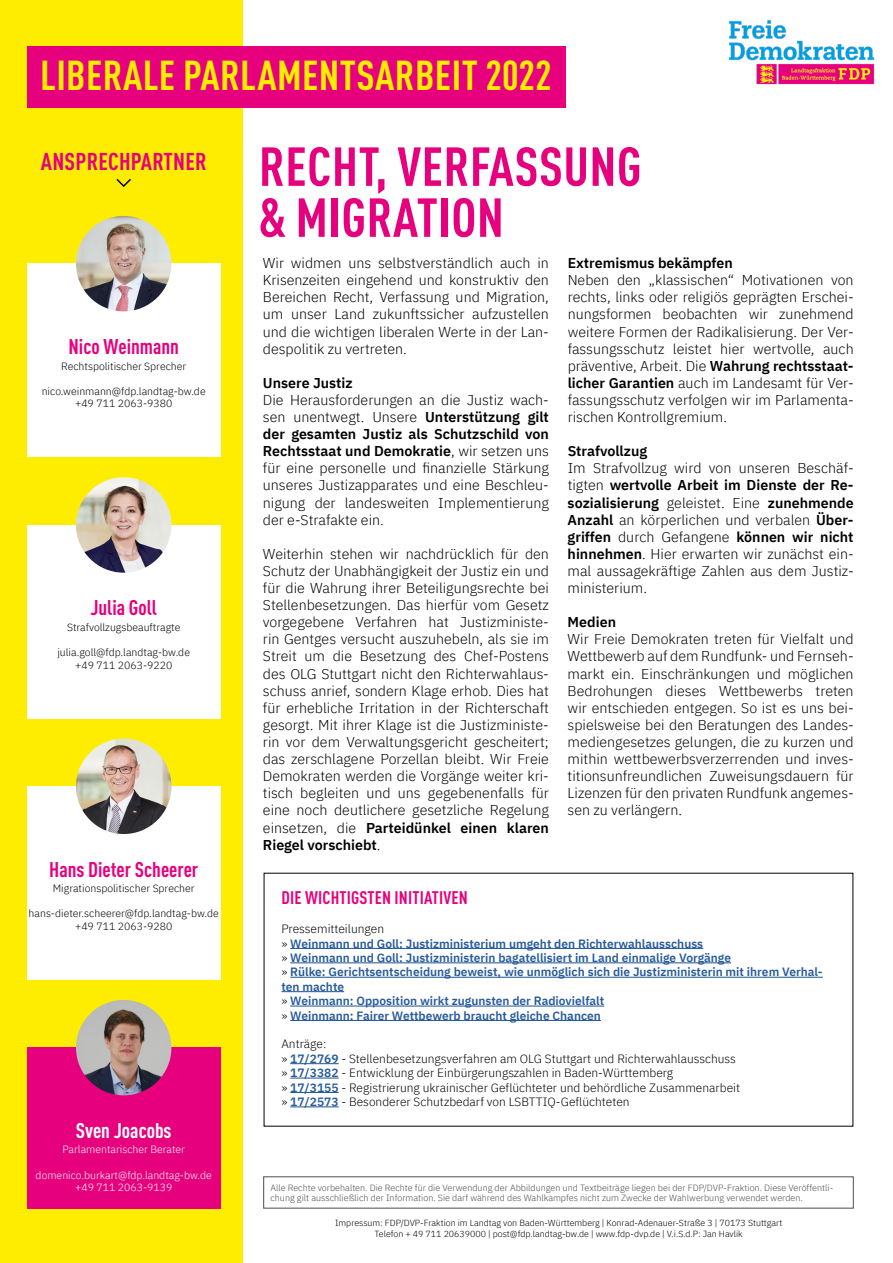
<style>
.page{position:relative;width:893px;height:1263px;background:#fff}
.page>*{position:absolute;margin:0;border:0;box-sizing:border-box;transform-origin:0 0}
.t1{font:700 condensed 54px/51px "DINOT";letter-spacing:.01em;color:#e6007d}
.t2{font:700 condensed 41.25px "DINOT";letter-spacing:.01em;color:#ffed00}
.t3{font:700 condensed 24px "DINOT";letter-spacing:.01em;color:#e6007d}
.t4{font:700 condensed 21px "DINOT";color:#e6007d}
.t5{font:700 condensed 21px "DINOT";color:#fff}
.t6{font:700 condensed 18px "DINOT";letter-spacing:.01em;color:#e6007d}
.t7{font:300 14.25px/17.1px "IBM Plex Sans";color:#000;text-align:justify}
.t8{font:600 14.25px "IBM Plex Sans";color:#000}
.t9{font:600 12px/14.4px "IBM Plex Sans";color:#275b9b}
.t10{font:300 12px/14.4px "IBM Plex Sans";color:#000}
.t11{font:300 10.5px/12.6px "IBM Plex Sans";color:#000;text-align:center}
.t12{font:300 10.5px/12.6px "IBM Plex Sans";color:#fff;text-align:center}
.t13{font:300 9px/10.8px "IBM Plex Sans";color:#4d4d4c}
.t14{font:300 8.85px/10.6px "IBM Plex Sans";color:#000;text-align:center}
.s1{font-weight:600}
.s2{font-weight:300;color:#000}
.s3{font-weight:600;color:#275b9b}
</style>
<div class="page">
<div style="left:0;top:0;width:242px;height:1263px;background:#ffed00"></div>
<hr style="left:290px;top:948px;width:413px;height:1px;background:#275b9b">
<hr style="left:290px;top:962px;width:441px;height:1px;background:#275b9b">
<hr style="left:290px;top:977px;width:533px;height:1px;background:#275b9b">
<hr style="left:281px;top:991px;width:63px;height:1px;background:#275b9b">
<hr style="left:290px;top:1005px;width:314px;height:1px;background:#275b9b">
<hr style="left:290px;top:1020px;width:311px;height:1px;background:#275b9b">
<hr style="left:290px;top:1063px;width:49px;height:1px;background:#275b9b">
<hr style="left:290px;top:1077px;width:49px;height:1px;background:#275b9b">
<hr style="left:290px;top:1092px;width:49px;height:1px;background:#275b9b">
<hr style="left:290px;top:1106px;width:49px;height:1px;background:#275b9b">
<div style="left:27px;top:264px;width:194px;height:193px;background:#fff"></div>
<img style="left:76px;top:216px;width:95px;height:95px;border-radius:48px">
<div style="left:27px;top:525px;width:194px;height:193px;background:#fff"></div>
<img style="left:76px;top:477px;width:95px;height:96px;border-radius:48px">
<div style="left:27px;top:786px;width:194px;height:194px;background:#fff"></div>
<img style="left:76px;top:738px;width:95px;height:96px;border-radius:48px">
<div style="left:27px;top:1047px;width:194px;height:162px;background:#e6007d"></div>
<img style="left:76px;top:1000px;width:95px;height:95px;border-radius:48px">
<svg style="left:116px;top:178px;width:15px;height:9px"></svg>
<img style="left:728px;top:20px;width:147px;height:65px">
<div style="left:263px;top:1176px;width:591px;height:32px;border:1px solid #4d4d4c"></div>
<div style="left:27px;top:46px;width:538px;height:61px;background:#e6007d"></div>
<h2 class="t2" style="left:40px;top:51px;width:513px">LIBERALE PARLAMENTSARBEIT 2022</h2>
<h3 class="t3" style="left:41px;top:147px;width:167px">ANSPRECHPARTNER</h3>
<h3 class="t4" style="left:69px;top:334px;width:112px">Nico Weinmann</h3>
<p class="t11" style="left:61px;top:359px;width:127px">Rechtspolitischer Sprecher</p>
<p class="t11" style="left:42px;top:384px;width:165px">nico.weinmann@fdp.landtag-bw.de +49 711 2063-9380</p>
<h3 class="t4" style="left:90px;top:595px;width:68px">Julia Goll</h3>
<p class="t11" style="left:67px;top:620px;width:115px">Strafvollzugsbeauftragte</p>
<p class="t11" style="left:57px;top:645px;width:134px">julia.goll@fdp.landtag-bw.de +49 711 2063-9220</p>
<h3 class="t4" style="left:49px;top:856px;width:150px">Hans Dieter Scheerer</h3>
<p class="t11" style="left:53px;top:881px;width:143px">Migrationspolitischer Sprecher</p>
<p class="t11" style="left:29px;top:906px;width:192px">hans-dieter.scheerer@fdp.landtag-bw.de +49 711 2063-9280</p>
<h3 class="t5" style="left:76px;top:1117px;width:97px">Sven Joacobs</h3>
<p class="t12" style="left:62px;top:1142px;width:124px">Parlamentarischer Berater</p>
<p class="t12" style="left:36px;top:1167px;width:178px">domenico.burkart@fdp.landtag-bw.de +49 711 2063-9139</p>
<h1 class="t1" style="left:259px;top:140px;width:384px">RECHT, VERFASSUNG &amp; MIGRATION</h1>
<p class="t7" style="left:263px;top:253px;width:287px">Wir widmen uns selbstverständlich auch in Krisenzeiten eingehend und konstruktiv den Bereichen Recht, Verfassung und Migration, um unser Land zukunftssicher aufzustellen und die wichtigen liberalen Werte in der Lan&shy;despolitik zu vertreten.</p>
<p class="t8" style="left:263px;top:372px;width:91px">Unsere Justiz</p>
<p class="t7" style="left:263px;top:390px;width:288px">Die Herausforderungen an die Justiz wach&shy;sen unentwegt. Unsere <span class="s1">Unterstützung gilt der gesamten Justiz als Schutzschild von Rechtsstaat und Demokratie</span>, wir setzen uns für eine personelle und finanzielle Stärkung unseres Justizapparates und eine Beschleu&shy;nigung der landesweiten Implementierung der e-Strafakte ein.</p>
<p class="t7" style="left:263px;top:544px;width:287px">Weiterhin stehen wir nachdrücklich für den Schutz der Unabhängigkeit der Justiz ein und für die Wahrung ihrer Beteiligungsrechte bei Stellenbesetzungen. Das hierfür vom Gesetz vorgegebene Verfahren hat Justizministe&shy;rin Gentges versucht auszuhebeln, als sie im Streit um die Besetzung des Chef-Postens des OLG Stuttgart nicht den Richterwahlaus&shy;schuss anrief, sondern Klage erhob. Dies hat für erhebliche Irritation in der Richterschaft gesorgt. Mit ihrer Klage ist die Justizministe&shy;rin vor dem Verwaltungsgericht gescheitert; das zerschlagene Porzellan bleibt. Wir Freie Demokraten werden die Vorgänge weiter kri&shy;tisch begleiten und uns gegebenenfalls für eine noch deutlichere gesetzliche Regelung einsetzen, die <span class="s1">Parteidünkel einen klaren Riegel vorschiebt</span>.</p>
<p class="t8" style="left:568px;top:252px;width:167px">Extremismus bekämpfen</p>
<p class="t7" style="left:568px;top:270px;width:287px">Neben den „klassischen“ Motivationen von rechts, links oder religiös geprägten Erschei&shy;nungsformen beobachten wir zunehmend weitere Formen der Radikalisierung. Der Ver&shy;fassungsschutz leistet hier wertvolle, auch präventive, Arbeit. Die <span class="s1">Wahrung rechtsstaat&shy;licher Garantien</span> auch im Landesamt für Ver&shy;fassungsschutz verfolgen wir im Parlamenta&shy;rischen Kontrollgremium.</p>
<p class="t8" style="left:568px;top:440px;width:81px">Strafvollzug</p>
<p class="t7" style="left:568px;top:459px;width:287px">Im Strafvollzug wird von unseren Beschäf&shy;tigten <span class="s1">wertvolle Arbeit im Dienste der Re&shy;sozialisierung</span> geleistet. Eine <span class="s1">zunehmende Anzahl</span> an körperlichen und verbalen <span class="s1">Über&shy;griffen</span> durch Gefangene <span class="s1">können wir nicht hinnehmen</span>. Hier erwarten wir zunächst ein&shy;mal aussagekräftige Zahlen aus dem Justiz&shy;ministerium.</p>
<p class="t8" style="left:568px;top:611px;width:50px">Medien</p>
<p class="t7" style="left:568px;top:630px;width:287px">Wir Freie Demokraten treten für Vielfalt und Wettbewerb auf dem Rundfunk- und Fernseh&shy;markt ein. Einschränkungen und möglichen Bedrohungen dieses Wettbewerbs treten wir entschieden entgegen. So ist es uns bei&shy;spielsweise bei den Beratungen des Landes&shy;mediengesetzes gelungen, die zu kurzen und mithin wettbewerbsverzerrenden und inves&shy;titionsunfreundlichen Zuweisungsdauern für Lizenzen für den privaten Rundfunk angemes&shy;sen zu verlängern.</p>
<p class="t6" style="left:282px;top:887px;width:188px">DIE WICHTIGSTEN INITIATIVEN</p>
<p class="t9" style="left:281px;top:921px;width:543px"><span class="s2">Pressemitteilungen<br>»</span> Weinmann und Goll: Justizministerium umgeht den Richterwahlausschuss<br><span class="s2">»</span> Weinmann und Goll: Justizministerin bagatellisiert im Land einmalige Vorgänge<br><span class="s2">»</span> Rülke: Gerichtsentscheidung beweist, wie unmöglich sich die Justizministerin mit ihrem Verhal&shy;ten machte<br><span class="s2">»</span> Weinmann: Opposition wirkt zugunsten der Radiovielfalt<br><span class="s2">»</span> Weinmann: Fairer Wettbewerb braucht gleiche Chancen</p>
<p class="t10" style="left:281px;top:1036px;width:460px">Anträge:<br>» <span class="s3">17/2769</span> - Stellenbesetzungsverfahren am OLG Stuttgart und Richterwahlausschuss » <span class="s3">17/3382</span> - Entwicklung der Einbürgerungszahlen in Baden-Württemberg<br>» <span class="s3">17/3155</span> - Registrierung ukrainischer Geflüchteter und behördliche Zusammenarbeit » <span class="s3">17/2573</span> - Besonderer Schutzbedarf von LSBTTIQ-Geflüchteten</p>
<p class="t13" style="left:270px;top:1181px;width:564px">Alle Rechte vorbehalten. Die Rechte für die Verwendung der Abbildungen und Textbeiträge liegen bei der FDP/DVP-Fraktion. Diese Veröffentli&shy;chung gilt ausschließlich der Information. Sie darf während des Wahlkampfes nicht zum Zwecke der Wahlwerbung verwendet werden.</p>
<p class="t14" style="left:335px;top:1217px;width:449px">Impressum: FDP/DVP-Fraktion im Landtag von Baden-Württemberg | Konrad-Adenauer-Straße 3 | 70173 Stuttgart<br>Telefon + 49 711 20639000 | post@fdp.landtag-bw.de | www.fdp-dvp.de | V.i.S.d.P: Jan Havlik</p>
</div>
